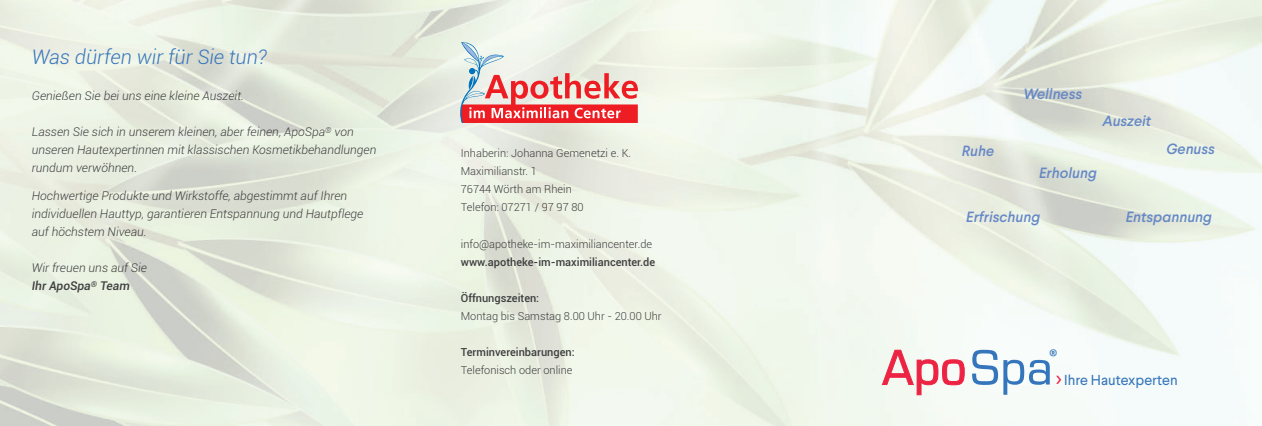
<style>
.page{position:relative;width:1262px;height:426px;background:#fff}
.page>*{position:absolute;margin:0;border:0;box-sizing:border-box;transform-origin:0 0}
.t1{font:italic 300 20px "Roboto";color:#3776bc}
.t2{font:italic 500 14.8px "Larsseit";color:#6588c6}
.t3{font:14.4px "Larsseit";color:#3776bc}
.t4{font:500 13px "Larsseit";color:#3776bc}
.t5{font:italic 300 12px/18px "Roboto";color:#3e3e3f}
.t6{font:300 11px/18px "Roboto";color:#3e3e3f}
.t7{font:500 11px "Roboto";color:#3e3e3f}
.s1{font-weight:500}
.s2{font-size:20.7px;color:#ed2343}
</style>
<div class="page">
<img style="left:0;top:0;width:1261px;height:425px">
<svg style="left:460px;top:42px;width:178px;height:81px"></svg>
<svg style="left:881px;top:349px;width:83px;height:45px"></svg>
<svg style="left:972px;top:349px;width:78px;height:45px"></svg>
<h1 class="t1" style="left:32px;top:43px;width:237px">Was dürfen wir für Sie tun?</h1>
<p class="t5" style="left:32px;top:86px;width:214px">Genießen Sie bei uns eine kleine Auszeit.</p>
<p class="t5" style="left:32px;top:122px;width:346px">Lassen Sie sich in unserem kleinen, aber feinen, ApoSpa<sup>®</sup> von unseren Hautexpertinnen mit klassischen Kosmetikbehandlungen rundum verwöhnen.</p>
<p class="t5" style="left:32px;top:186px;width:333px">Hochwertige Produkte und Wirkstoffe, abgestimmt auf Ihren individuellen Hauttyp, garantieren Entspannung und Hautpflege auf höchstem Niveau.</p>
<p class="t5" style="left:32px;top:258px;width:117px">Wir freuen uns auf Sie<br><span class="s1">Ihr ApoSpa</span><sup>®</sup> <span class="s1">Team</span></p>
<p class="t6" style="left:461px;top:144px;width:172px">Inhaberin: Johanna Gemenetzi e. K.<br>Maximilianstr. 1<br>76744 Wörth am Rhein<br>Telefon: 07271 / 97 97 80</p>
<p class="t6" style="left:461px;top:234px;width:193px">info@apotheke-im-maximiliancenter.de</p>
<p class="t7" style="left:461px;top:253px;width:196px">www.apotheke-im-maximiliancenter.de</p>
<p class="t7" style="left:461px;top:289px;width:80px">Öffnungszeiten:</p>
<p class="t6" style="left:461px;top:306px;width:202px">Montag bis Samstag 8.00 Uhr - 20.00 Uhr</p>
<p class="t7" style="left:461px;top:343px;width:115px">Terminvereinbarungen:</p>
<p class="t6" style="left:461px;top:360px;width:113px">Telefonisch oder online</p>
<p class="t2" style="left:1023px;top:85px;width:60px">Wellness</p>
<p class="t2" style="left:1102px;top:111px;width:50px">Auszeit</p>
<p class="t2" style="left:961px;top:141px;width:34px">Ruhe</p>
<p class="t2" style="left:1166px;top:139px;width:50px">Genuss</p>
<p class="t2" style="left:1039px;top:163px;width:59px">Erholung</p>
<p class="t2" style="left:966px;top:207px;width:76px">Erfrischung</p>
<p class="t2" style="left:1125px;top:206px;width:88px">Entspannung</p>
<p class="t4" style="left:1049px;top:345px;width:9px">®</p>
<p class="t3" style="left:1056px;top:370px;width:123px"><span class="s2">&gt;</span> Ihre Hautexperten</p>
</div>
